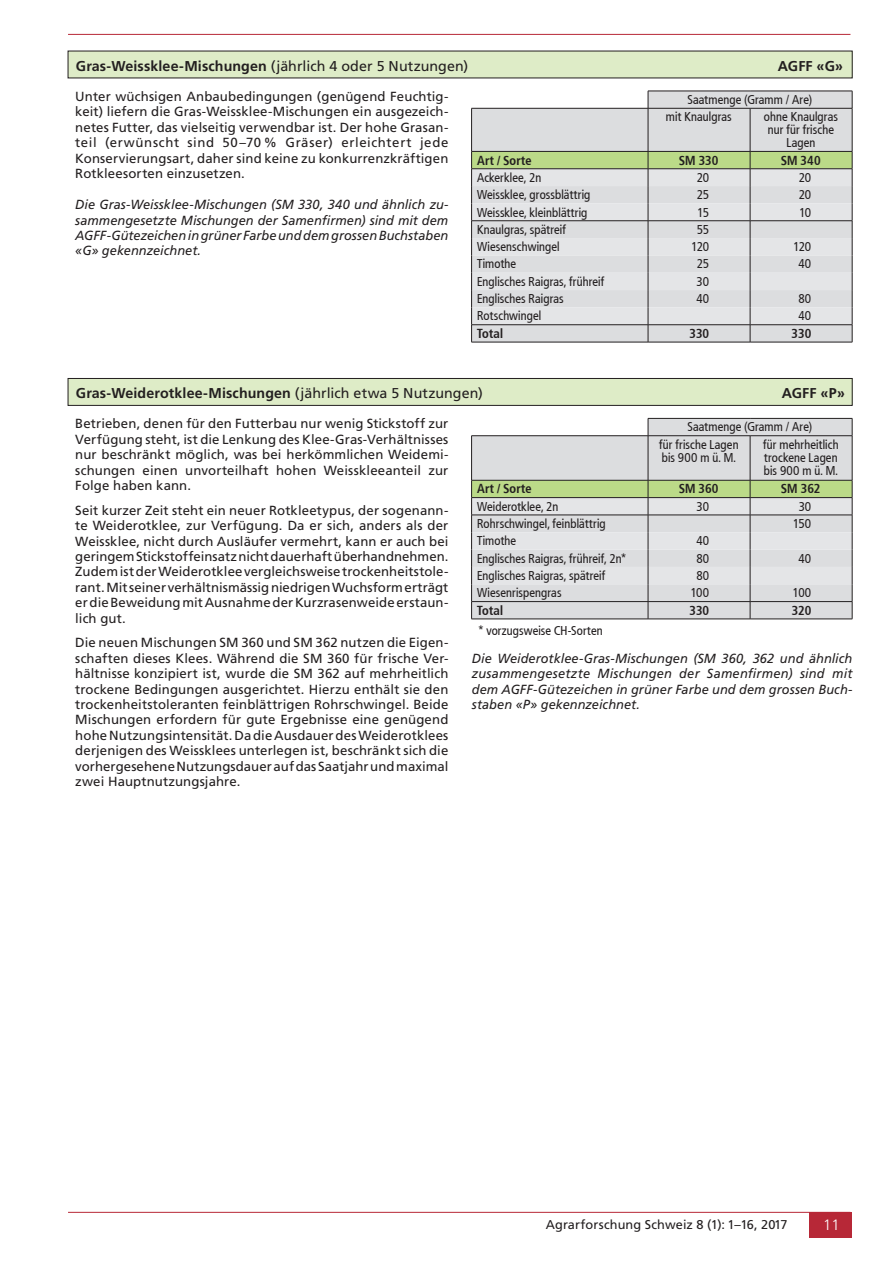
<style>
.page{position:relative;width:893px;height:1263px;background:#fff}
.page>*{position:absolute;margin:0;border:0;box-sizing:border-box;transform-origin:0 0}
.t1{font:300 15px "Frutiger LT Std";color:#fff}
.titel_3_-_unter{font:700 14.25px "Frutiger LT Std";letter-spacing:.01em;color:#231f20}
.normal_block{font:13.2px/15.5px "Frutiger LT Std";letter-spacing:.005em;color:#231f20;text-align:justify}
.normal_block-2{font:italic 13.2px/15.5px "Frutiger LT Std";letter-spacing:.005em;color:#231f20;text-align:justify}
.tabellentext{font:12.75px/12.9px "Frutiger Condensed BQ";letter-spacing:.01em;color:#231f20;text-align:center}
.tabellentext-2{font:700 12.75px "Frutiger Condensed BQ";letter-spacing:.01em;color:#231f20}
.t2{font:12.75px "Frutiger LT Std";letter-spacing:.01em;color:#231f20}
.s1{font-weight:400}
</style>
<div class="page">
<hr style="left:68px;top:1212px;width:782px;height:1px;background:#b72837">
<div style="left:810px;top:1212px;width:42px;height:26px;background:#b72837"></div>
<hr style="left:68px;top:34px;width:782px;height:1px;background:#b72837">
<div style="left:68px;top:51px;width:784px;height:27px;background:#deecc7"></div>
<svg style="left:472px;top:91px;width:380px;height:60px;background:#dfdfe1"></svg>
<hr style="left:648px;top:91px;width:102px;height:1px;background:#231f20">
<svg style="left:648px;top:91px;width:1px;height:17px"></svg>
<hr style="left:750px;top:91px;width:102px;height:1px;background:#231f20">
<svg style="left:852px;top:91px;width:1px;height:17px"></svg>
<hr style="left:471px;top:108px;width:177px;height:1px;background:#231f20">
<hr style="left:471px;top:108px;width:1px;height:43px;background:#231f20">
<hr style="left:648px;top:108px;width:102px;height:1px;background:#231f20">
<hr style="left:648px;top:108px;width:1px;height:43px;background:#231f20">
<hr style="left:750px;top:108px;width:102px;height:1px;background:#231f20">
<hr style="left:750px;top:108px;width:1px;height:43px;background:#231f20">
<hr style="left:852px;top:108px;width:1px;height:43px;background:#231f20">
<svg style="left:471px;top:151px;width:382px;height:191px;background:#d6dad4"></svg>
<hr style="left:471px;top:342px;width:177px;height:1px;background:#231f20">
<hr style="left:648px;top:342px;width:102px;height:1px;background:#231f20">
<hr style="left:750px;top:342px;width:102px;height:1px;background:#231f20">
<div style="left:68px;top:378px;width:784px;height:27px;background:#deecc7"></div>
<div style="left:68px;top:378px;width:784px;height:28px;border:1px solid #231f20"></div>
<svg style="left:472px;top:418px;width:380px;height:62px;background:#dedfe1"></svg>
<hr style="left:648px;top:418px;width:102px;height:1px;background:#231f20">
<svg style="left:648px;top:419px;width:1px;height:16px"></svg>
<hr style="left:750px;top:418px;width:102px;height:1px;background:#231f20">
<svg style="left:852px;top:419px;width:1px;height:16px"></svg>
<hr style="left:471px;top:435px;width:177px;height:1px;background:#231f20">
<hr style="left:471px;top:436px;width:1px;height:44px;background:#231f20">
<hr style="left:648px;top:435px;width:102px;height:1px;background:#231f20">
<hr style="left:648px;top:436px;width:1px;height:44px;background:#231f20">
<hr style="left:750px;top:435px;width:102px;height:1px;background:#231f20">
<hr style="left:750px;top:436px;width:1px;height:44px;background:#231f20">
<hr style="left:852px;top:436px;width:1px;height:44px;background:#231f20">
<svg style="left:471px;top:480px;width:382px;height:139px;background:#d4d8d0"></svg>
<hr style="left:471px;top:619px;width:177px;height:1px;background:#231f20">
<hr style="left:648px;top:619px;width:102px;height:1px;background:#231f20">
<hr style="left:750px;top:619px;width:102px;height:1px;background:#231f20">
<hr style="left:471px;top:515px;width:177px;height:1px;background:#231f20">
<hr style="left:648px;top:515px;width:102px;height:1px;background:#231f20">
<hr style="left:750px;top:515px;width:102px;height:1px;background:#231f20">
<p class="titel_3_-_unter" style="left:76px;top:57px;width:394px">Gras-Weissklee-Mischungen <span class="s1">(jährlich 4 oder 5 Nutzungen)</span></p>
<p class="titel_3_-_unter" style="left:778px;top:57px;width:67px">AGFF «G»</p>
<p class="normal_block" style="left:75px;top:89px;width:375px">Unter wüchsigen Anbaubedingungen (genügend Feuchtig&shy;keit) liefern die Gras-Weissklee-Mischungen ein ausgezeich&shy;netes Futter, das vielseitig verwendbar ist. Der hohe Grasan&shy;teil (erwünscht sind 50–70 % Gräser) erleichtert jede Konservierungsart, daher sind keine zu konkurrenzkräftigen Rotkleesorten einzusetzen.</p>
<p class="normal_block-2" style="left:75px;top:197px;width:375px">Die Gras-Weissklee-Mischungen (SM 330, 340 und ähnlich zu&shy;sammengesetzte Mischungen der Samenfirmen) sind mit dem AGFF-Gütezeichen in grüner Farbe und dem grossen Buchstaben «G» gekennzeichnet.</p>
<p class="tabellentext" style="left:687px;top:93px;width:126px">Saatmenge (Gramm / Are)</p>
<p class="tabellentext" style="left:666px;top:110px;width:67px">mit Knaulgras</p>
<p class="tabellentext" style="left:764px;top:110px;width:75px">ohne Knaulgras</p>
<p class="tabellentext" style="left:768px;top:123px;width:68px">nur für frische<br>Lagen</p>
<p class="tabellentext-2" style="left:477px;top:152px;width:56px">Art / Sorte</p>
<p class="tabellentext-2" style="left:679px;top:152px;width:41px">SM 330</p>
<p class="tabellentext-2" style="left:781px;top:152px;width:41px">SM 340</p>
<p class="tabellentext" style="left:477px;top:171px;width:66px">Ackerklee, 2n</p>
<p class="tabellentext" style="left:697px;top:171px;width:14px">20</p>
<p class="tabellentext" style="left:799px;top:171px;width:14px">20</p>
<p class="tabellentext" style="left:477px;top:188px;width:115px">Weissklee, grossblättrig</p>
<p class="tabellentext" style="left:697px;top:188px;width:14px">25</p>
<p class="tabellentext" style="left:799px;top:188px;width:14px">20</p>
<p class="tabellentext" style="left:477px;top:205px;width:112px">Weissklee, kleinblättrig</p>
<p class="tabellentext" style="left:697px;top:205px;width:14px">15</p>
<p class="tabellentext" style="left:799px;top:205px;width:14px">10</p>
<p class="tabellentext" style="left:477px;top:223px;width:90px">Knaulgras, spätreif</p>
<p class="tabellentext" style="left:697px;top:223px;width:14px">55</p>
<p class="tabellentext" style="left:477px;top:240px;width:84px">Wiesenschwingel</p>
<p class="tabellentext" style="left:691px;top:240px;width:20px">120</p>
<p class="tabellentext" style="left:793px;top:240px;width:20px">120</p>
<p class="tabellentext" style="left:477px;top:257px;width:41px">Timothe</p>
<p class="tabellentext" style="left:697px;top:257px;width:14px">25</p>
<p class="tabellentext" style="left:798px;top:257px;width:14px">40</p>
<p class="tabellentext" style="left:477px;top:275px;width:129px">Englisches Raigras, frühreif</p>
<p class="tabellentext" style="left:697px;top:275px;width:14px">30</p>
<p class="tabellentext" style="left:477px;top:292px;width:88px">Englisches Raigras</p>
<p class="tabellentext" style="left:696px;top:292px;width:14px">40</p>
<p class="tabellentext" style="left:798px;top:292px;width:14px">80</p>
<p class="tabellentext" style="left:477px;top:309px;width:66px">Rotschwingel</p>
<p class="tabellentext" style="left:798px;top:309px;width:14px">40</p>
<p class="tabellentext-2" style="left:477px;top:325px;width:27px">Total</p>
<p class="tabellentext-2" style="left:689px;top:325px;width:21px">330</p>
<p class="tabellentext-2" style="left:792px;top:325px;width:21px">330</p>
<p class="titel_3_-_unter" style="left:76px;top:385px;width:409px">Gras-Weiderotklee-Mischungen <span class="s1">(jährlich etwa 5 Nutzungen)</span></p>
<p class="titel_3_-_unter" style="left:782px;top:385px;width:65px">AGFF «P»</p>
<p class="normal_block" style="left:75px;top:416px;width:375px">Betrieben, denen für den Futterbau nur wenig Stickstoff zur Verfügung steht, ist die Lenkung des Klee-Gras-Verhältnisses nur beschränkt möglich, was bei herkömmlichen Weidemi&shy;schungen einen unvorteilhaft hohen Weisskleeanteil zur Folge haben kann.</p>
<p class="normal_block" style="left:75px;top:502px;width:375px">Seit kurzer Zeit steht ein neuer Rotkleetypus, der sogenann&shy;te Weiderotklee, zur Verfügung. Da er sich, anders als der Weissklee, nicht durch Ausläufer vermehrt, kann er auch bei geringem Stickstoffeinsatz nicht dauerhaft überhandnehmen.<br>Zudem ist der Weiderotklee vergleichsweise trockenheitstole&shy;rant. Mit seiner verhältnismässig niedrigen Wuchsform erträgt er die Beweidung mit Ausnahme der Kurzrasenweide erstaun&shy;lich gut.</p>
<p class="normal_block" style="left:75px;top:635px;width:375px">Die neuen Mischungen SM 360 und SM 362 nutzen die Eigen&shy;schaften dieses Klees. Während die SM 360 für frische Ver&shy;hältnisse konzipiert ist, wurde die SM 362 auf mehrheitlich trockene Bedingungen ausgerichtet. Hierzu enthält sie den trockenheitstoleranten feinblättrigen Rohrschwingel. Beide Mischungen erfordern für gute Ergebnisse eine genügend hohe Nutzungsintensität. Da die Ausdauer des Weiderotklees derjenigen des Weissklees unterlegen ist, beschränkt sich die vorhergesehene Nutzungsdauer auf das Saatjahr und maximal zwei Hauptnutzungsjahre.</p>
<p class="tabellentext" style="left:687px;top:420px;width:126px">Saatmenge (Gramm / Are)</p>
<p class="tabellentext" style="left:659px;top:438px;width:81px;text-align:left">für frische Lagen bis 900 m ü. M.</p>
<p class="tabellentext" style="left:763px;top:438px;width:77px;text-align:justify">für mehrheitlich trockene Lagen bis 900 m ü. M.</p>
<p class="tabellentext-2" style="left:477px;top:481px;width:56px">Art / Sorte</p>
<p class="tabellentext-2" style="left:679px;top:481px;width:41px">SM 360</p>
<p class="tabellentext-2" style="left:781px;top:481px;width:41px">SM 362</p>
<p class="tabellentext" style="left:477px;top:500px;width:83px">Weiderotklee, 2n</p>
<p class="tabellentext" style="left:697px;top:500px;width:14px">30</p>
<p class="tabellentext" style="left:799px;top:500px;width:14px">30</p>
<p class="tabellentext" style="left:477px;top:517px;width:130px">Rohrschwingel, feinblättrig</p>
<p class="tabellentext" style="left:793px;top:517px;width:20px">150</p>
<p class="tabellentext" style="left:477px;top:534px;width:41px">Timothe</p>
<p class="tabellentext" style="left:696px;top:534px;width:14px">40</p>
<p class="tabellentext" style="left:477px;top:552px;width:151px">Englisches Raigras, frühreif, 2n*</p>
<p class="tabellentext" style="left:696px;top:552px;width:14px">80</p>
<p class="tabellentext" style="left:798px;top:552px;width:14px">40</p>
<p class="tabellentext" style="left:477px;top:569px;width:130px">Englisches Raigras, spätreif</p>
<p class="tabellentext" style="left:696px;top:569px;width:14px">80</p>
<p class="tabellentext" style="left:477px;top:586px;width:86px">Wiesenrispengras</p>
<p class="tabellentext" style="left:690px;top:586px;width:20px">100</p>
<p class="tabellentext" style="left:792px;top:586px;width:20px">100</p>
<p class="tabellentext-2" style="left:477px;top:602px;width:27px">Total</p>
<p class="tabellentext-2" style="left:689px;top:602px;width:21px">330</p>
<p class="tabellentext-2" style="left:792px;top:602px;width:21px">320</p>
<p class="tabellentext" style="left:478px;top:624px;width:126px">* vorzugsweise CH-Sorten</p>
<p class="normal_block-2" style="left:472px;top:650px;width:382px">Die Weiderotklee-Gras-Mischungen (SM 360, 362 und ähnlich zusammengesetzte Mischungen der Samenfirmen) sind mit dem AGFF-Gütezeichen in grüner Farbe und dem grossen Buch&shy;staben «P» gekennzeichnet.</p>
<p class="t2" style="left:546px;top:1217px;width:243px">Agrarforschung Schweiz 8 (1): 1–16, 2017</p>
<p class="t1" style="left:823px;top:1216px;width:18px">11</p>
</div>
